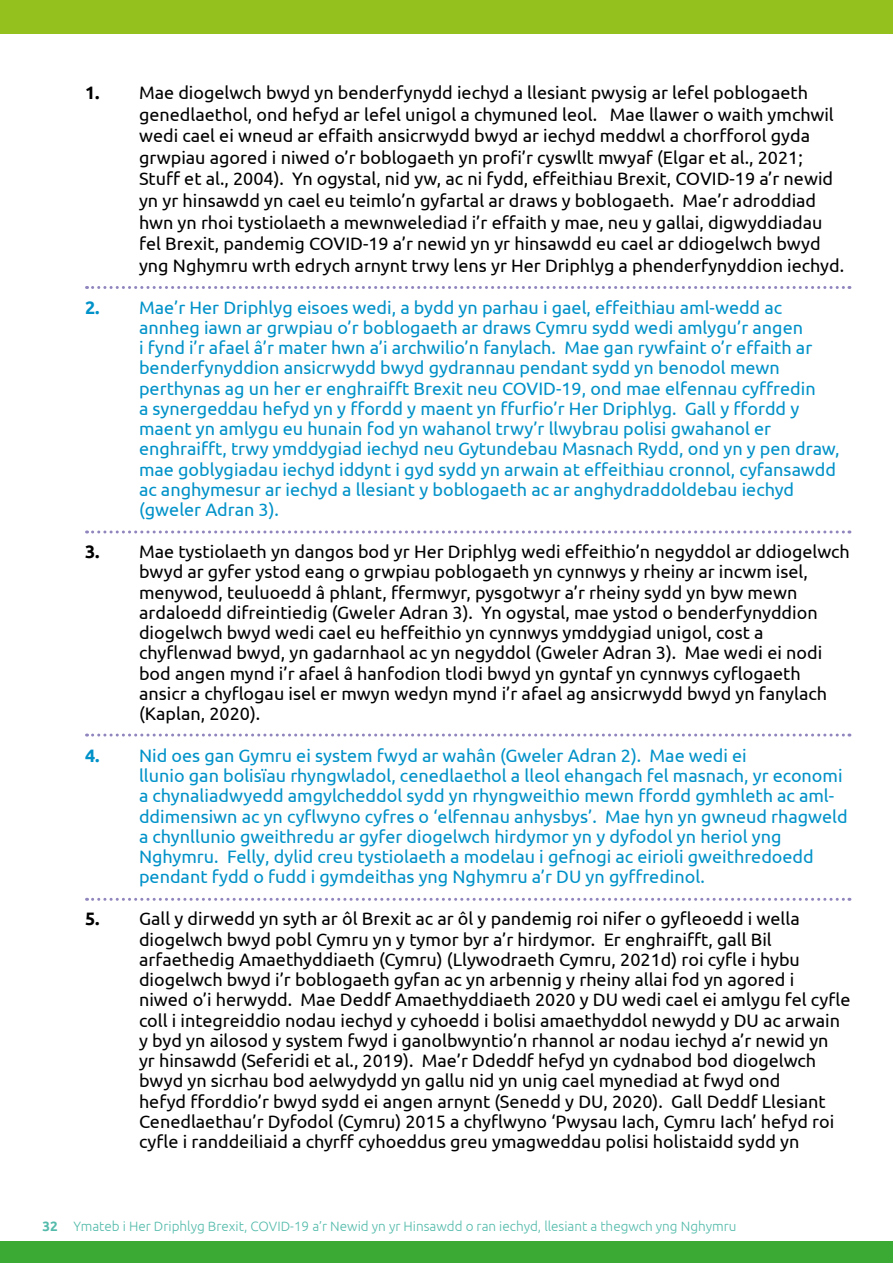
<style>
.page{position:relative;width:893px;height:1263px;background:#fff}
.page>*{position:absolute;margin:0;border:0;box-sizing:border-box;transform-origin:0 0}
.t1{font:18px/20.2px "Ubuntu";color:#000}
.t2{font:18px/20.2px "Ubuntu";color:#0092c9}
.t3{font:300 13.5px "Ubuntu";color:#54bbab}
.s1{font-weight:700}
</style>
<div class="page">
<div style="left:0;top:0;width:893px;height:34px;background:#95c11f"></div>
<div style="left:0;top:1242px;width:893px;height:21px;background:#3aaa35"></div>
<svg style="left:87px;top:286px;width:763px;height:3px"></svg>
<svg style="left:87px;top:530px;width:763px;height:3px"></svg>
<svg style="left:87px;top:733px;width:763px;height:3px"></svg>
<svg style="left:87px;top:898px;width:763px;height:3px"></svg>
<p class="t1" style="left:139px;top:81px;width:706px;line-height:21.6px;text-indent:-54px"><span class="s1">1.</span> Mae diogelwch bwyd yn benderfynydd iechyd a llesiant pwysig ar lefel poblogaeth genedlaethol, ond hefyd ar lefel unigol a chymuned leol. Mae llawer o waith ymchwil wedi cael ei wneud ar effaith ansicrwydd bwyd ar iechyd meddwl a chorfforol gyda grwpiau agored i niwed o’r boblogaeth yn profi’r cyswllt mwyaf (Elgar et al., 2021; Stuff et al., 2004). Yn ogystal, nid yw, ac ni fydd, effeithiau Brexit, COVID-19 a’r newid yn yr hinsawdd yn cael eu teimlo’n gyfartal ar draws y boblogaeth. Mae’r adroddiad hwn yn rhoi tystiolaeth a mewnwelediad i’r effaith y mae, neu y gallai, digwyddiadau fel Brexit, pandemig COVID-19 a’r newid yn yr hinsawdd eu cael ar ddiogelwch bwyd yng Nghymru wrth edrych arnynt trwy lens yr Her Driphlyg a phenderfynyddion iechyd.</p>
<p class="t2" style="left:139px;top:297px;width:702px;text-indent:-54px"><span class="s1">2.</span> Mae’r Her Driphlyg eisoes wedi, a bydd yn parhau i gael, effeithiau aml-wedd ac annheg iawn ar grwpiau o’r boblogaeth ar draws Cymru sydd wedi amlygu’r angen<br>i fynd i’r afael â’r mater hwn a’i archwilio’n fanylach. Mae gan rywfaint o’r effaith ar benderfynyddion ansicrwydd bwyd gydrannau pendant sydd yn benodol mewn perthynas ag un her er enghraifft Brexit neu COVID-19, ond mae elfennau cyffredin<br>a synergeddau hefyd yn y ffordd y maent yn ffurfio’r Her Driphlyg. Gall y ffordd y maent yn amlygu eu hunain fod yn wahanol trwy’r llwybrau polisi gwahanol er enghraifft, trwy ymddygiad iechyd neu Gytundebau Masnach Rydd, ond yn y pen draw, mae goblygiadau iechyd iddynt i gyd sydd yn arwain at effeithiau cronnol, cyfansawdd ac anghymesur ar iechyd a llesiant y boblogaeth ac ar anghydraddoldebau iechyd (gweler Adran 3).</p>
<p class="t1" style="left:139px;top:541px;width:712px;text-indent:-54px"><span class="s1">3.</span> Mae tystiolaeth yn dangos bod yr Her Driphlyg wedi effeithio’n negyddol ar ddiogelwch bwyd ar gyfer ystod eang o grwpiau poblogaeth yn cynnwys y rheiny ar incwm isel, menywod, teuluoedd â phlant, ffermwyr, pysgotwyr a’r rheiny sydd yn byw mewn ardaloedd difreintiedig (Gweler Adran 3). Yn ogystal, mae ystod o benderfynyddion diogelwch bwyd wedi cael eu heffeithio yn cynnwys ymddygiad unigol, cost a chyflenwad bwyd, yn gadarnhaol ac yn negyddol (Gweler Adran 3). Mae wedi ei nodi bod angen mynd i’r afael â hanfodion tlodi bwyd yn gyntaf yn cynnwys cyflogaeth ansicr a chyflogau isel er mwyn wedyn mynd i’r afael ag ansicrwydd bwyd yn fanylach (Kaplan, 2020).</p>
<p class="t2" style="left:139px;top:745px;width:710px;text-indent:-54px"><span class="s1">4.</span> Nid oes gan Gymru ei system fwyd ar wahân (Gweler Adran 2). Mae wedi ei<br>llunio gan bolisïau rhyngwladol, cenedlaethol a lleol ehangach fel masnach, yr economi a chynaliadwyedd amgylcheddol sydd yn rhyngweithio mewn ffordd gymhleth ac aml&shy;ddimensiwn ac yn cyflwyno cyfres o ‘elfennau anhysbys’. Mae hyn yn gwneud rhagweld a chynllunio gweithredu ar gyfer diogelwch hirdymor yn y dyfodol yn heriol yng Nghymru. Felly, dylid creu tystiolaeth a modelau i gefnogi ac eirioli gweithredoedd pendant fydd o fudd i gymdeithas yng Nghymru a’r DU yn gyffredinol.</p>
<p class="t1" style="left:139px;top:908px;width:713px;text-indent:-54px"><span class="s1">5.</span> Gall y dirwedd yn syth ar ôl Brexit ac ar ôl y pandemig roi nifer o gyfleoedd i wella diogelwch bwyd pobl Cymru yn y tymor byr a’r hirdymor. Er enghraifft, gall Bil arfaethedig Amaethyddiaeth (Cymru) (Llywodraeth Cymru, 2021d) roi cyfle i hybu diogelwch bwyd i’r boblogaeth gyfan ac yn arbennig y rheiny allai fod yn agored i<br>niwed o’i herwydd. Mae Deddf Amaethyddiaeth 2020 y DU wedi cael ei amlygu fel cyfle coll i integreiddio nodau iechyd y cyhoedd i bolisi amaethyddol newydd y DU ac arwain y byd yn ailosod y system fwyd i ganolbwyntio’n rhannol ar nodau iechyd a’r newid yn<br>yr hinsawdd (Seferidi et al., 2019). Mae’r Ddeddf hefyd yn cydnabod bod diogelwch bwyd yn sicrhau bod aelwydydd yn gallu nid yn unig cael mynediad at fwyd ond<br>hefyd fforddio’r bwyd sydd ei angen arnynt (Senedd y DU, 2020). Gall Deddf Llesiant Cenedlaethau’r Dyfodol (Cymru) 2015 a chyflwyno ‘Pwysau Iach, Cymru Iach’ hefyd roi cyfle i randdeiliaid a chyrff cyhoeddus greu ymagweddau polisi holistaidd sydd yn</p>
<p class="t3" style="left:43px;top:1218px;width:695px"><span class="s1">32</span> Ymateb i Her Driphlyg Brexit, COVID-19 a’r Newid yn yr Hinsawdd o ran iechyd, llesiant a thegwch yng Nghymru</p>
</div>
